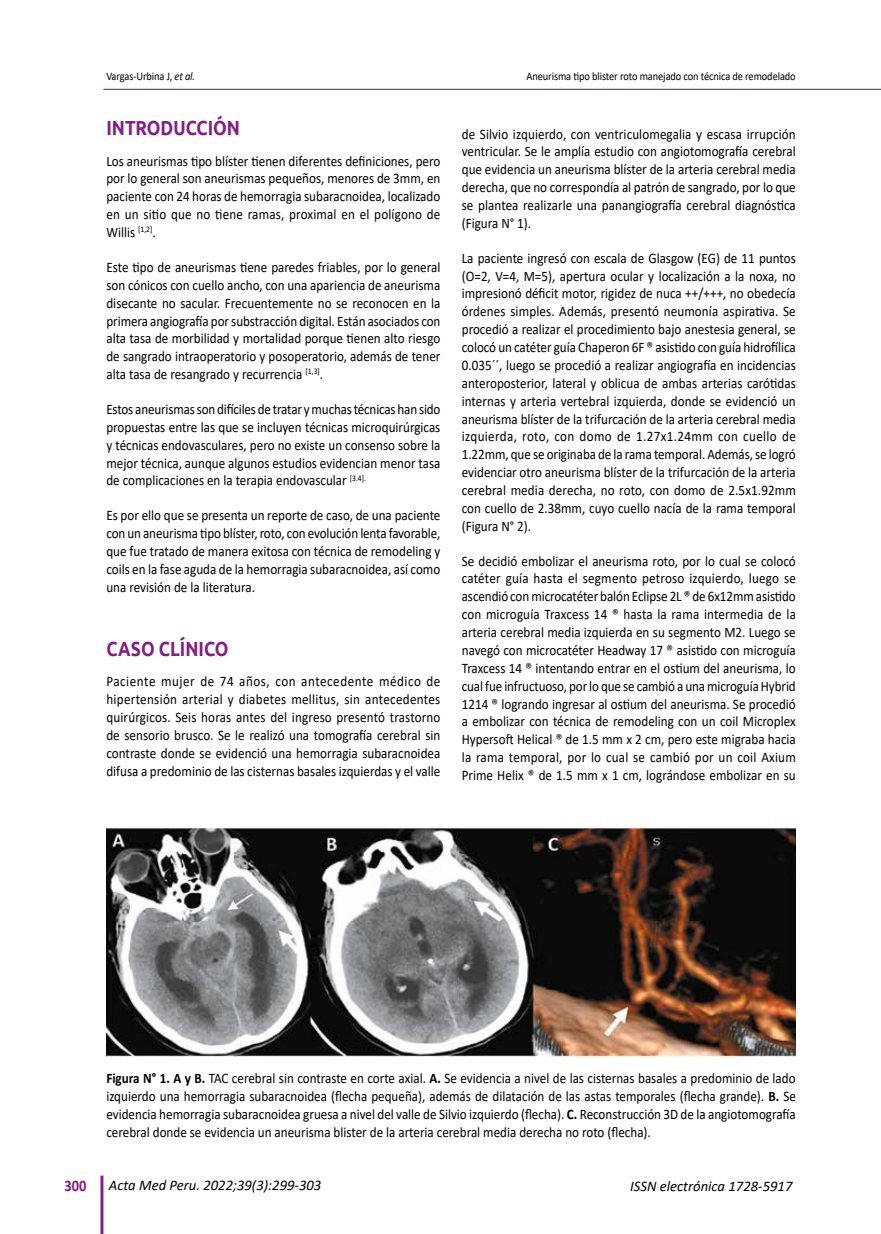
<style>
.page{position:relative;width:881px;height:1234px;background:#fff}
.page>*{position:absolute;margin:0;border:0;box-sizing:border-box;transform-origin:0 0}
.t1{font:700 20.4px "Ubuntu";color:#831f82;scale:.85 1}
.t2{font:700 16.05px "Calibri";color:#831f82;scale:.9 1}
.t3{font:italic 14.7px "Calibri";color:#000}
.t4{font:14.55px/17.9px "Calibri";color:#000;text-align:justify;scale:.9 1}
.t5{font:11.55px "Calibri";letter-spacing:-.01em;color:#000;scale:.9 1}
.s1{font-style:italic}
.s2{font-weight:700}
</style>
<div class="page">
<hr style="left:100px;top:1175px;width:3px;height:58px;background:#831f82">
<hr style="left:103px;top:89px;width:777px;height:1px;background:#831f82">
<img style="left:106px;top:827px;width:689px;height:228px">
<p class="t5" style="left:106px;top:68px;width:100px">Vargas-Urbina J, <span class="s1">et al.</span></p>
<p class="t5" style="left:526px;top:68px;width:300px">Aneurisma tipo blister roto manejado con técnica de remodelado</p>
<h1 class="t1" style="left:106px;top:114px;width:159px">INTRODUCCIÓN</h1>
<p class="t4" style="left:106px;top:151px;width:372px">Los aneurismas tipo blíster tienen diferentes definiciones, pero por lo general son aneurismas pequeños, menores de 3mm, en paciente con 24 horas de hemorragia subaracnoidea, localizado en un sitio que no tiene ramas, proximal en el polígono de Willis <sup>[1,2]</sup>.</p>
<p class="t4" style="left:106px;top:258px;width:372px">Este tipo de aneurismas tiene paredes friables, por lo general son cónicos con cuello ancho, con una apariencia de aneurisma disecante no sacular. Frecuentemente no se reconocen en la primera angiografía por substracción digital. Están asociados con alta tasa de morbilidad y mortalidad porque tienen alto riesgo de sangrado intraoperatorio y posoperatorio, además de tener alta tasa de resangrado y recurrencia <sup>[1,3]</sup>.</p>
<p class="t4" style="left:106px;top:400px;width:372px">Estos aneurismas son difíciles de tratar y muchas técnicas han sido propuestas entre las que se incluyen técnicas microquirúrgicas y técnicas endovasculares, pero no existe un consenso sobre la mejor técnica, aunque algunos estudios evidencian menor tasa de complicaciones en la terapia endovascular <sup>[3.4].</sup></p>
<p class="t4" style="left:106px;top:506px;width:372px">Es por ello que se presenta un reporte de caso, de una paciente con un aneurisma tipo blíster, roto, con evolución lenta favorable, que fue tratado de manera exitosa con técnica de remodeling y coils en la fase aguda de la hemorragia subaracnoidea, así como una revisión de la literatura.</p>
<h1 class="t1" style="left:106px;top:634px;width:145px">CASO CLÍNICO</h1>
<p class="t4" style="left:106px;top:672px;width:372px">Paciente mujer de 74 años, con antecedente médico de hipertensión arterial y diabetes mellitus, sin antecedentes quirúrgicos. Seis horas antes del ingreso presentó trastorno de sensorio brusco. Se le realizó una tomografía cerebral sin contraste donde se evidenció una hemorragia subaracnoidea difusa a predominio de las cisternas basales izquierdas y el valle</p>
<p class="t4" style="left:461px;top:124px;width:372px">de Silvio izquierdo, con ventriculomegalia y escasa irrupción ventricular. Se le amplía estudio con angiotomografía cerebral que evidencia un aneurisma blíster de la arteria cerebral media derecha, que no correspondía al patrón de sangrado, por lo que se plantea realizarle una panangiografía cerebral diagnóstica (Figura N° 1).</p>
<p class="t4" style="left:461px;top:248px;width:372px">La paciente ingresó con escala de Glasgow (EG) de 11 puntos (O=2, V=4, M=5), apertura ocular y localización a la noxa, no impresionó déficit motor, rigidez de nuca ++/+++, no obedecía órdenes simples. Además, presentó neumonía aspirativa. Se procedió a realizar el procedimiento bajo anestesia general, se colocó un catéter guía Chaperon 6F ® asistido con guía hidrofílica 0.035´´, luego se procedió a realizar angiografía en incidencias anteroposterior, lateral y oblicua de ambas arterias carótidas internas y arteria vertebral izquierda, donde se evidenció un aneurisma blíster de la trifurcación de la arteria cerebral media izquierda, roto, con domo de 1.27x1.24mm con cuello de 1.22mm, que se originaba de la rama temporal. Además, se logró evidenciar otro aneurisma blíster de la trifurcación de la arteria cerebral media derecha, no roto, con domo de 2.5x1.92mm con cuello de 2.38mm, cuyo cuello nacía de la rama temporal (Figura N° 2).</p>
<p class="t4" style="left:461px;top:551px;width:372px">Se decidió embolizar el aneurisma roto, por lo cual se colocó catéter guía hasta el segmento petroso izquierdo, luego se ascendió con microcatéter balón Eclipse 2L ® de 6x12mm asistido con microguía Traxcess 14 ® hasta la rama intermedia de la arteria cerebral media izquierda en su segmento M2. Luego se navegó con microcatéter Headway 17 ® asistido con microguía Traxcess 14 ® intentando entrar en el ostium del aneurisma, lo cual fue infructuoso, por lo que se cambió a una microguía Hybrid 1214 ® logrando ingresar al ostium del aneurisma. Se procedió a embolizar con técnica de remodeling con un coil Microplex Hypersoft Helical ® de 1.5 mm x 2 cm, pero este migraba hacia la rama temporal, por lo cual se cambió por un coil Axium Prime Helix ® de 1.5 mm x 1 cm, lográndose embolizar en su</p>
<p class="t4" style="left:106px;top:1068px;width:767px"><span class="s2">Figura N° 1. A y B.</span> TAC cerebral sin contraste en corte axial. <span class="s2">A.</span> Se evidencia a nivel de las cisternas basales a predominio de lado izquierdo una hemorragia subaracnoidea (flecha pequeña), además de dilatación de las astas temporales (flecha grande). <span class="s2">B.</span> Se evidencia hemorragia subaracnoidea gruesa a nivel del valle de Silvio izquierdo (flecha). <span class="s2">C.</span> Reconstrucción 3D de la angiotomografía cerebral donde se evidencia un aneurisma blister de la arteria cerebral media derecha no roto (flecha).</p>
<p class="t3" style="left:109px;top:1174px;width:214px">Acta Med Peru. 2022;39(3):299-303</p>
<p class="t2" style="left:64px;top:1173px;width:26px">300</p>
<p class="t3" style="left:629px;top:1175px;width:164px">ISSN electrónica 1728-5917</p>
</div>
